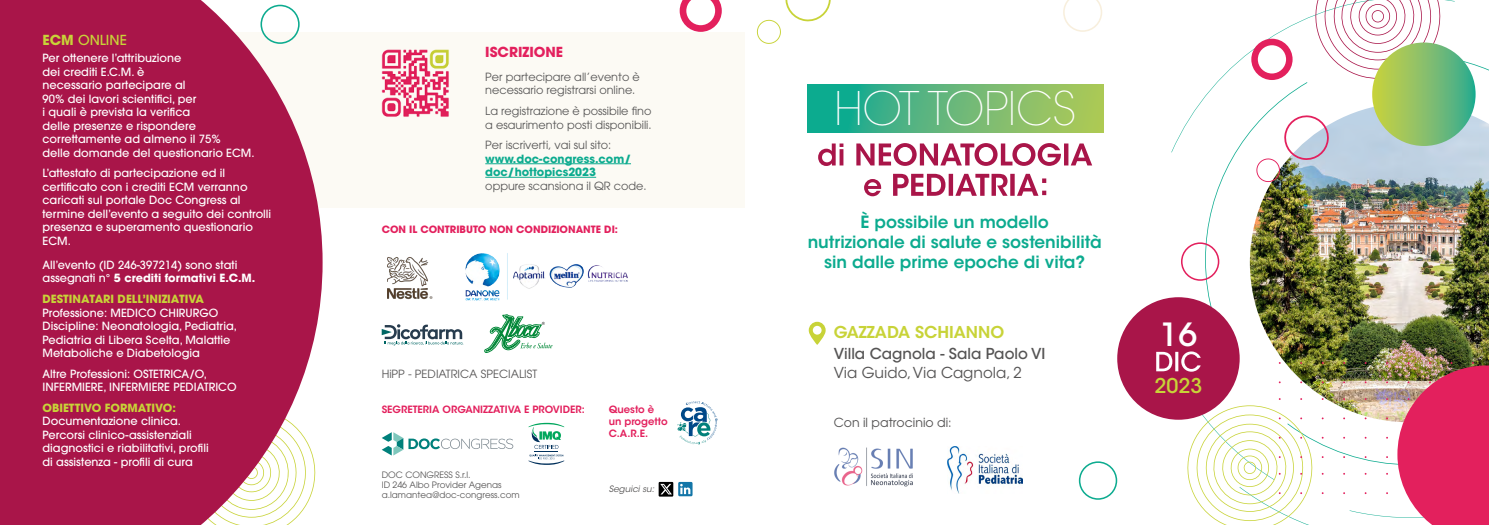
<style>
.page{position:relative;width:1489px;height:525px;background:#fff}
.page>*{position:absolute;margin:0;border:0;box-sizing:border-box;transform-origin:0 0}
.t1{font:200 45.88px "ITC Avant Garde Std";color:#fff}
.t2{font:500 31.75px "ITC Avant Garde Std";color:#fff}
.t3{font:500 20.25px "ITC Avant Garde Std";color:#c8d338}
.t4{font:600 16.75px/20.1px "ITC Avant Garde Std";color:#0cab8f;text-align:center}
.t5{font:600 16.25px "ITC Avant Garde Std";color:#c8d338}
.t6{font:500 15px "ITC Avant Garde Std";color:#555454}
.t7{font:15px "ITC Avant Garde Std";color:#555454}
.t8{font:700 13.75px "ITC Avant Garde Pro";color:#e3205d}
.t9{font:500 13.75px "ITC Avant Garde Pro";color:#c8d338}
.t10{font:12.5px "Avant Garde";color:#555454}
.t11{font:500 11.25px/13.5px "ITC Avant Garde Pro";color:#fff}
.t12{font:11.25px/13.5px "ITC Avant Garde Pro";color:#555454}
.t13{font:700 11.25px "ITC Avant Garde Pro";color:#c8d338}
.t14{font:700 11.25px/13.5px "ITC Avant Garde Pro";color:#0cab8f}
.t15{font:600 10px/12px "ITC Avant Garde Std";color:#e3205d}
.t16{font:700 10px "ITC Avant Garde Pro";color:#e3205d}
.t17{font:8.75px/10px "ITC Avant Garde Pro";color:#555454}
.t18{font:italic 8.75px "ITC Avant Garde Std";color:#555454}
.s1{font-weight:700}
</style>
<div class="page">
<div style="left:181px;top:32px;width:563px;height:175px;background:#fcfaf4"></div>
<hr style="left:485px;top:163px;width:146px;height:1px;background:#0cab8f">
<hr style="left:485px;top:177px;width:111px;height:1px;background:#0cab8f">
<img style="left:381px;top:49px;width:68px;height:68px">
<svg style="left:1063px;top:0;width:39px;height:32px"></svg>
<svg style="left:756px;top:0;width:75px;height:44px"></svg>
<img style="left:947px;top:446px;width:75px;height:47px">
<img style="left:834px;top:447px;width:79px;height:40px">
<svg style="left:808px;top:321px;width:17px;height:23px"></svg>
<svg style="left:679px;top:0;width:42px;height:32px"></svg>
<svg style="left:0;top:0;width:322px;height:524px;background:#b02b59"></svg>
<svg style="left:381px;top:324px;width:82px;height:21px"></svg>
<img style="left:387px;top:257px;width:45px;height:42px">
<svg style="left:1078px;top:461px;width:39px;height:38px"></svg>
<div style="left:1117px;top:297px;width:122px;height:122px;background:#a91549;border-radius:50%"></div>
<img style="left:1155px;top:0;width:333px;height:524px">
<svg style="left:807px;top:85px;width:295px;height:47px;background:#61b778"></svg>
<svg style="left:818px;top:143px;width:274px;height:23px"></svg>
<svg style="left:864px;top:174px;width:182px;height:22px"></svg>
<svg style="left:528px;top:422px;width:36px;height:26px"></svg>
<svg style="left:528px;top:454px;width:36px;height:10px"></svg>
<svg style="left:381px;top:432px;width:132px;height:23px"></svg>
<svg style="left:677px;top:401px;width:40px;height:43px"></svg>
<svg style="left:658px;top:481px;width:34px;height:15px"></svg>
<svg style="left:484px;top:314px;width:68px;height:39px"></svg>
<img style="left:465px;top:253px;width:163px;height:48px">
<p class="t9" style="left:43px;top:31px;width:86px"><span class="s1">ECM</span> ONLINE</p>
<p class="t11" style="left:43px;top:51px;width:213px">Per ottenere l’attribuzione<br>dei crediti E.C.M. è<br>necessario partecipare al<br>90% dei lavori scientifici, per<br>i quali è prevista la verifica<br>delle presenze e rispondere correttamente ad almeno il 75%<br>delle domande del questionario ECM.</p>
<p class="t11" style="left:43px;top:166px;width:230px">L’attestato di partecipazione ed il certificato con i crediti ECM verranno caricati sul portale Doc Congress al termine dell’evento a seguito dei controlli presenza e superamento questionario ECM.</p>
<p class="t11" style="left:43px;top:258px;width:214px">All’evento (ID 246-397214) sono stati assegnati n° <span class="s1">5 crediti formativi E.C.M.</span></p>
<p class="t13" style="left:43px;top:291px;width:163px">DESTINATARI DELL’INIZIATIVA</p>
<p class="t11" style="left:43px;top:305px;width:196px">Professione: MEDICO CHIRURGO Discipline: Neonatologia, Pediatria, Pediatria di Libera Scelta, Malattie Metaboliche e Diabetologia</p>
<p class="t11" style="left:43px;top:366px;width:195px">Altre Professioni: OSTETRICA/O,<br>INFERMIERE, INFERMIERE PEDIATRICO</p>
<p class="t13" style="left:43px;top:400px;width:135px">OBIETTIVO FORMATIVO:</p>
<p class="t11" style="left:43px;top:414px;width:168px">Documentazione clinica.<br>Percorsi clinico-assistenziali diagnostici e riabilitativi, profili di assistenza - profili di cura</p>
<p class="t8" style="left:485px;top:42px;width:79px">ISCRIZIONE</p>
<p class="t12" style="left:485px;top:70px;width:156px">Per partecipare all’evento è necessario registrarsi online.</p>
<p class="t12" style="left:485px;top:104px;width:168px">La registrazione è possibile fino a esaurimento posti disponibili.</p>
<p class="t12" style="left:485px;top:138px;width:127px">Per iscriverti, vai sul sito:</p>
<p class="t14" style="left:485px;top:151px;width:147px">www.doc-congress.com/ doc/hottopics2023</p>
<p class="t12" style="left:485px;top:178px;width:163px">oppure scansiona il QR code.</p>
<p class="t16" style="left:381px;top:223px;width:238px">CON IL CONTRIBUTO NON CONDIZIONANTE DI:</p>
<p class="t12" style="left:381px;top:366px;width:157px">HiPP - PEDIATRICA SPECIALIST</p>
<p class="t15" style="left:381px;top:402px;width:204px">SEGRETERIA ORGANIZZATIVA E PROVIDER:</p>
<p class="t17" style="left:381px;top:469px;width:139px">DOC CONGRESS S.r.l.<br>ID 246 Albo Provider Agenas a.lamantea@doc-congress.com</p>
<p class="t15" style="left:608px;top:402px;width:60px">Questo è un progetto<br>C.A.R.E.</p>
<p class="t18" style="left:608px;top:483px;width:49px">Seguici su:</p>
<h1 class="t1" style="left:834px;top:82px;width:244px">HOT TOPICS</h1>
<h3 class="t4" style="left:807px;top:211px;width:295px">È possibile un modello<br>nutrizionale di salute e sostenibilità sin dalle prime epoche di vita?</h3>
<h3 class="t5" style="left:833px;top:321px;width:172px">GAZZADA SCHIANNO</h3>
<h3 class="t6" style="left:833px;top:344px;width:213px">Villa Cagnola - Sala Paolo VI</h3>
<h3 class="t7" style="left:833px;top:363px;width:190px">Via Guido, Via Cagnola, 2</h3>
<p class="t10" style="left:833px;top:414px;width:119px">Con il patrocinio di:</p>
<h2 class="t2" style="left:1159px;top:314px;width:39px">16</h2>
<h3 class="t3" style="left:1154px;top:373px;width:49px">2023</h3>
</div>
